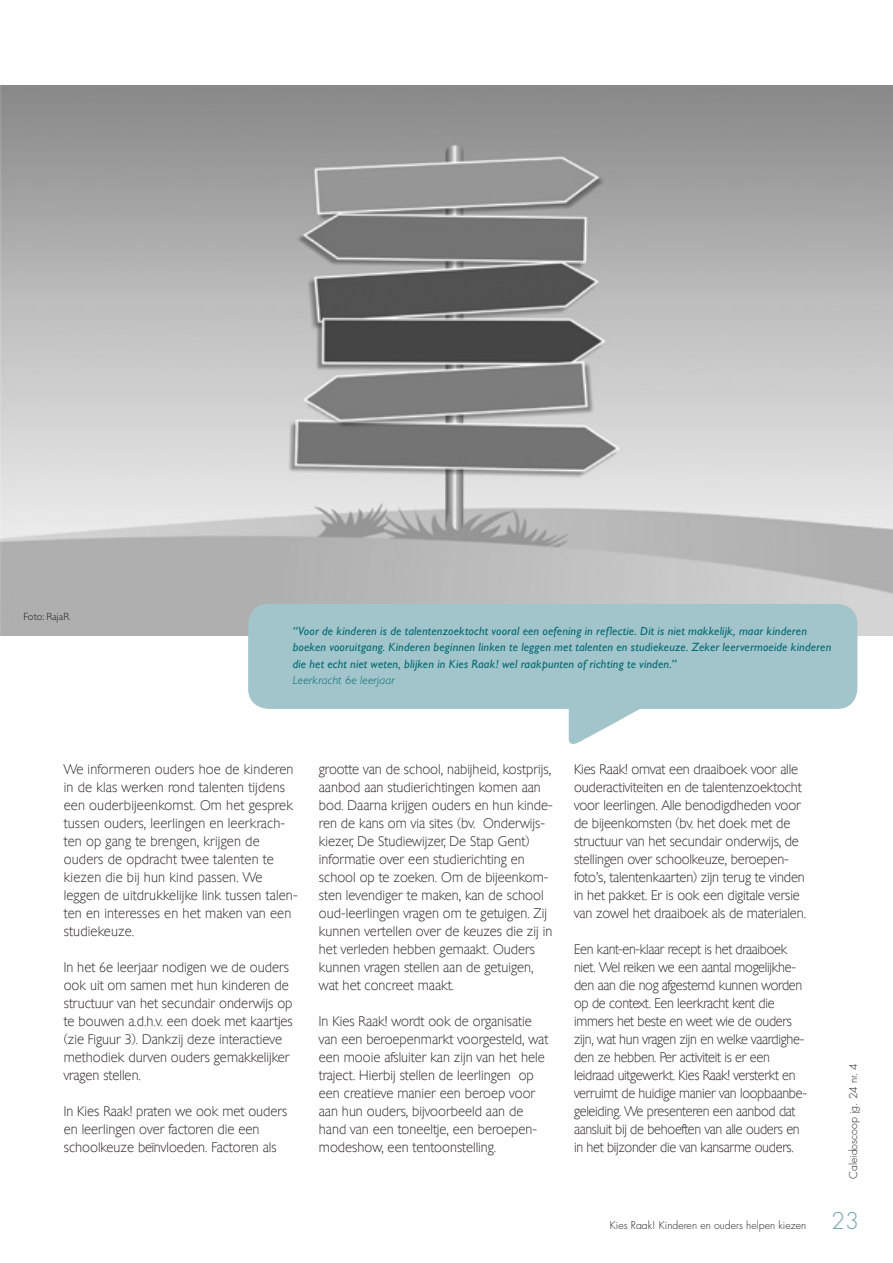
<style>
.page{position:relative;width:893px;height:1263px;background:#fff}
.page>*{position:absolute;margin:0;border:0;box-sizing:border-box;transform-origin:0 0}
.t1{font:13.5px/18px "Chantilly Serial Xlight";color:#231f20}
.t2{font:13.5px/18px "Chantilly Serial Xlight";letter-spacing:-.02em;color:#231f20}
.t3{font:italic 12px/16.5px "Gill Sans";letter-spacing:.015em;color:#006a71}
.t4{font:italic 300 12px "Gill Sans";letter-spacing:.015em;color:#006a71}
.t5{font:300 10.5px "Futura";color:#231f20}
.t6{font:300 10.5px "Gill Sans";color:#231f20}
.s1{font-size:22.5px;color:#71a8ae}
</style>
<div class="page">
<img style="left:0;top:85px;width:893px;height:551px">
<svg style="left:248px;top:604px;width:609px;height:140px;fill:#a2c5cb"></svg>
<p class="t6" style="left:23px;top:611px;width:48px">Foto: RajaR</p>
<p class="t3" style="left:293px;top:622px;width:540px">“Voor de kinderen is de talentenzoektocht vooral een oefening in reflectie. Dit is niet makkelijk, maar kinderen boeken vooruitgang. Kinderen beginnen linken te leggen met talenten en studiekeuze. Zeker leervermoeide kinderen die het echt niet weten, blijken in Kies Raak! wel raakpunten of richting te vinden.”</p>
<p class="t4" style="left:293px;top:673px;width:103px">Leerkracht 6e leerjaar</p>
<p class="t1" style="left:64px;top:759px;width:235px">We informeren ouders hoe de kinderen in de klas werken rond talenten tijdens een ouderbijeenkomst. Om het gesprek tussen ouders, leerlingen en leerkrach&shy;ten op gang te brengen, krijgen de ouders de opdracht twee talenten te kiezen die bij hun kind passen. We leggen de uitdrukkelijke link tussen talen&shy;ten en interesses en het maken van een studiekeuze.</p>
<p class="t1" style="left:64px;top:957px;width:231px">In het 6e leerjaar nodigen we de ouders ook uit om samen met hun kinderen de structuur van het secundair onderwijs op te bouwen a.d.h.v. een doek met kaartjes (zie Figuur 3). Dankzij deze interactieve methodiek durven ouders gemakkelijker vragen stellen.</p>
<p class="t1" style="left:64px;top:1101px;width:225px">In Kies Raak! praten we ook met ouders en leerlingen over factoren die een schoolkeuze beïnvloeden. Factoren als</p>
<p class="t1" style="left:319px;top:759px;width:235px">grootte van de school, nabijheid, kostprijs, aanbod aan studierichtingen komen aan bod. Daarna krijgen ouders en hun kinde&shy;ren de kans om via sites (bv. Onderwijs&shy;kiezer, De Studiewijzer, De Stap Gent) informatie over een studierichting en school op te zoeken. Om de bijeenkom&shy;sten levendiger te maken, kan de school oud-leerlingen vragen om te getuigen. Zij kunnen vertellen over de keuzes die zij in het verleden hebben gemaakt. Ouders kunnen vragen stellen aan de getuigen, wat het concreet maakt.</p>
<p class="t1" style="left:319px;top:1011px;width:231px">In Kies Raak! wordt ook de organisatie van een beroepenmarkt voorgesteld, wat een mooie afsluiter kan zijn van het hele traject. Hierbij stellen de leerlingen op een creatieve manier een beroep voor aan hun ouders, bijvoorbeeld aan de hand van een toneeltje, een beroepen&shy;modeshow, een tentoonstelling.</p>
<p class="t1" style="left:574px;top:759px;width:233px">Kies Raak! omvat een draaiboek voor alle ouderactiviteiten en de talentenzoektocht voor leerlingen. Alle benodigdheden voor de bijeenkomsten (bv. het doek met de structuur van het secundair onderwijs, de stellingen over schoolkeuze, beroepen&shy;foto’s, talentenkaarten) zijn terug te vinden in het pakket. Er is ook een digitale versie van zowel het draaiboek als de materialen.</p>
<p class="t2" style="left:574px;top:939px;width:234px">Een kant-en-klaar recept is het draaiboek niet. Wel reiken we een aantal mogelijkhe&shy;den aan die nog afgestemd kunnen worden op de context. Een leerkracht kent die immers het beste en weet wie de ouders zijn, wat hun vragen zijn en welke vaardighe&shy;den ze hebben. Per activiteit is er een leidraad uitgewerkt. Kies Raak! versterkt en verruimt de huidige manier van loopbaanbe&shy;geleiding. We presenteren een aanbod dat aansluit bij de behoeften van alle ouders en in het bijzonder die van kansarme ouders.</p>
<p class="t5" style="left:847px;top:1179px;width:117px;rotate:-90deg">Caleidoscoop jg. 24 nr. 4</p>
<p class="t5" style="left:610px;top:1219px;width:250px">Kies Raak! Kinderen en ouders helpen kiezen <span class="s1">23</span></p>
</div>
